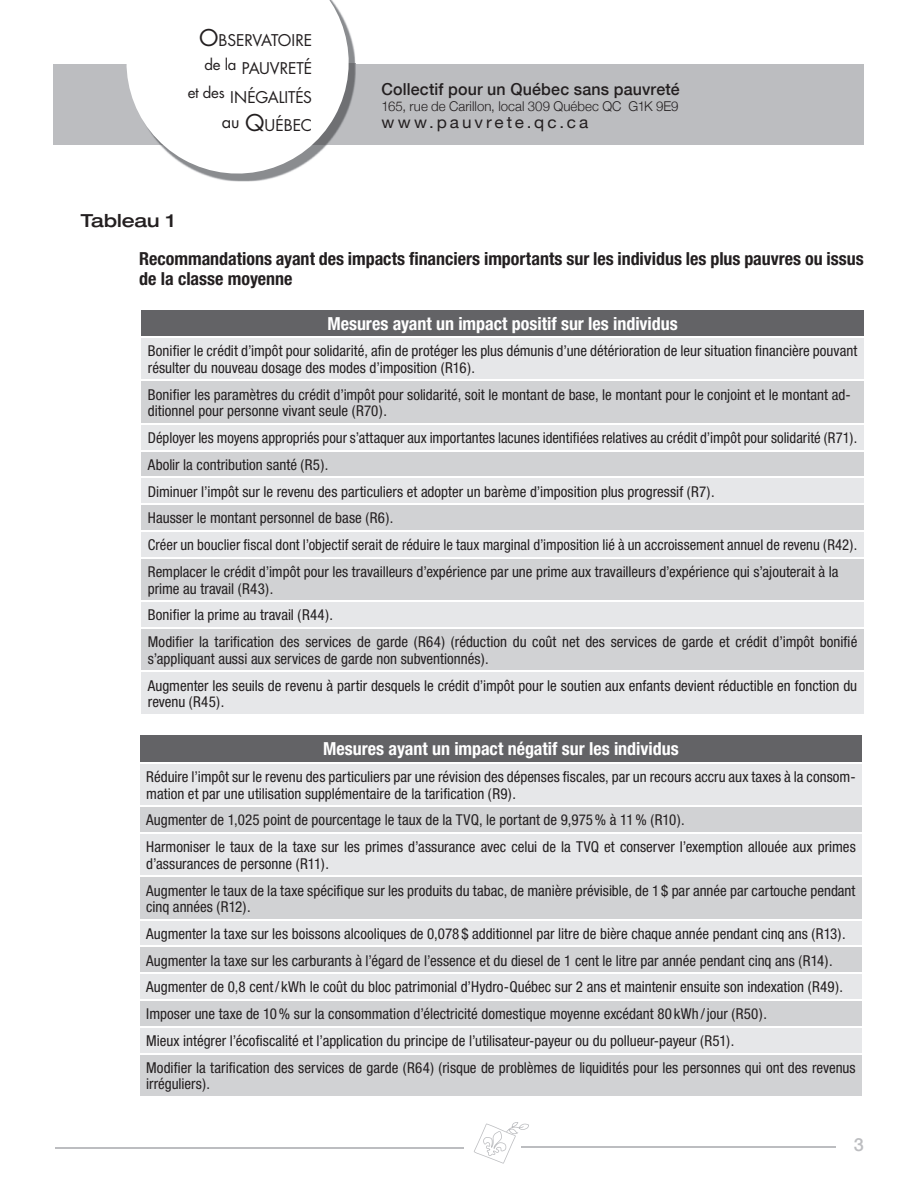
<style>
.page{position:relative;width:918px;height:1188px;background:#fff}
.page>*{position:absolute;margin:0;border:0;box-sizing:border-box;transform-origin:0 0}
.t1{font:700 condensed 18px/20.2px "Helvetica Neue";color:#231f20}
.t2{font:700 condensed 18px "Helvetica Neue";color:#fff}
.t3{font:500 expanded 18px "Helvetica Neue";color:#231f20}
.t4{font:500 18px "Helvetica Neue";color:#bcbdc0}
.t5{font:500 16.5px "Helvetica Neue";letter-spacing:.01em;color:#231f20}
.t6{font:16.35px "Helvetica Neue";letter-spacing:.17em;color:#231f20;scale:1.05 1}
.t7{font:15.75px/28.5px "Futura";letter-spacing:-.01em;color:#231f20;text-align:right}
.t8{font:condensed 15px/26.8px "Helvetica Neue";color:#231f20}
.t9{font:300 13.5px "Helvetica Neue";letter-spacing:.005em;color:#231f20}
.s1{font-size:22.5px}
</style>
<div class="page">
<div style="left:54px;top:64px;width:810px;height:81px;background:#bcbdc0"></div>
<svg style="left:474px;top:1122px;width:55px;height:42px"></svg>
<hr style="left:521px;top:1147px;width:315px;height:1px;background:#bcbdc0">
<hr style="left:55px;top:1147px;width:408px;height:1px;background:#bcbdc0">
<svg style="left:126px;top:0;width:230px;height:182px"></svg>
<div style="left:139px;top:734px;width:724px;height:29px;background:#636366"></div>
<div style="left:140px;top:764px;width:722px;height:41px;background:#e6e7e9"></div>
<svg style="left:140px;top:807px;width:722px;height:289px;background:#dadbdd"></svg>
<hr style="left:138px;top:734px;width:726px;height:1px;background:#fff">
<hr style="left:138px;top:735px;width:2px;height:27px;background:#fff">
<hr style="left:862px;top:735px;width:2px;height:27px;background:#fff">
<hr style="left:138px;top:762px;width:726px;height:2px;background:#fff">
<hr style="left:138px;top:832px;width:726px;height:2px;background:#fff">
<hr style="left:138px;top:875px;width:726px;height:2px;background:#fff">
<hr style="left:138px;top:919px;width:726px;height:1px;background:#fff">
<hr style="left:138px;top:946px;width:726px;height:1px;background:#fff">
<hr style="left:138px;top:972px;width:726px;height:2px;background:#fff">
<hr style="left:138px;top:999px;width:726px;height:2px;background:#fff">
<hr style="left:138px;top:1026px;width:726px;height:2px;background:#fff">
<hr style="left:138px;top:1053px;width:726px;height:1px;background:#fff">
<div style="left:140px;top:309px;width:725px;height:28px;background:#636366"></div>
<div style="left:141px;top:338px;width:723px;height:376px;background:#e6e7e9"></div>
<svg style="left:141px;top:381px;width:723px;height:289px;background:#d9dadc"></svg>
<svg style="left:140px;top:309px;width:1px;height:27px"></svg>
<hr style="left:864px;top:309px;width:2px;height:27px;background:#fff">
<hr style="left:140px;top:336px;width:726px;height:2px;background:#fff">
<hr style="left:140px;top:380px;width:726px;height:1px;background:#fff">
<hr style="left:140px;top:423px;width:726px;height:1px;background:#fff">
<hr style="left:140px;top:450px;width:726px;height:1px;background:#fff">
<hr style="left:140px;top:477px;width:726px;height:1px;background:#fff">
<hr style="left:140px;top:503px;width:726px;height:2px;background:#fff">
<hr style="left:140px;top:530px;width:726px;height:2px;background:#fff">
<hr style="left:140px;top:557px;width:726px;height:2px;background:#fff">
<hr style="left:140px;top:600px;width:726px;height:2px;background:#fff">
<hr style="left:140px;top:627px;width:726px;height:2px;background:#fff">
<hr style="left:140px;top:670px;width:726px;height:2px;background:#fff">
<p class="t7" style="left:188px;top:25px;width:126px"><span class="s1">O</span>BSERVATOIRE <sup>de</sup> <sup>la</sup> PAUVRETÉ<br><sup>et</sup> <sup>des</sup> INÉGALITÉS <sup>au</sup> <span class="s1">Q</span>UÉBEC</p>
<p class="t5" style="left:382px;top:76px;width:300px">Collectif pour un Québec sans pauvreté</p>
<p class="t9" style="left:382px;top:96px;width:298px">165, rue de Carillon, local 309 Québec QC G1K 9E9</p>
<p class="t6" style="left:382px;top:110px;width:198px">www.pauvrete.qc.ca</p>
<p class="t3" style="left:81px;top:209px;width:96px">Tableau 1</p>
<p class="t1" style="left:139px;top:248px;width:726px">Recommandations ayant des impacts financiers importants sur les individus les plus pauvres ou issus de la classe moyenne</p>
<p class="t2" style="left:327px;top:312px;width:352px">Mesures ayant un impact positif sur les individus</p>
<p class="t8" style="left:148px;top:343px;width:711px;line-height:16.5px">Bonifier le crédit d’impôt pour solidarité, afin de protéger les plus démunis d’une détérioration de leur situation financière pouvant résulter du nouveau dosage des modes d’imposition (R16).</p>
<p class="t8" style="left:148px;top:386px;width:704px;line-height:16.5px">Bonifier les paramètres du crédit d’impôt pour solidarité, soit le montant de base, le montant pour le conjoint et le montant ad&shy;ditionnel pour personne vivant seule (R70).</p>
<p class="t8" style="left:148px;top:424px;width:711px">Déployer les moyens appropriés pour s’attaquer aux importantes lacunes identifiées relatives au crédit d’impôt pour solidarité (R71).<br>Abolir la contribution santé (R5).<br>Diminuer l’impôt sur le revenu des particuliers et adopter un barème d’imposition plus progressif (R7).<br>Hausser le montant personnel de base (R6).<br>Créer un bouclier fiscal dont l’objectif serait de réduire le taux marginal d’imposition lié à un accroissement annuel de revenu (R42).<br>Remplacer le crédit d’impôt pour les travailleurs d’expérience par une prime aux travailleurs d’expérience qui s’ajouterait à la</p>
<p class="t8" style="left:148px;top:575px;width:711px">prime au travail (R43).<br>Bonifier la prime au travail (R44).<br>Modifier la tarification des services de garde (R64) (réduction du coût net des services de garde et crédit d’impôt bonifié</p>
<p class="t8" style="left:148px;top:645px;width:711px">s’appliquant aussi aux services de garde non subventionnés).<br>Augmenter les seuils de revenu à partir desquels le crédit d’impôt pour le soutien aux enfants devient réductible en fonction du</p>
<p class="t8" style="left:148px;top:688px;width:78px">revenu (R45).</p>
<p class="t2" style="left:323px;top:738px;width:357px">Mesures ayant un impact négatif sur les individus</p>
<p class="t8" style="left:146px;top:768px;width:711px;line-height:16.5px">Réduire l’impôt sur le revenu des particuliers par une révision des dépenses fiscales, par un recours accru aux taxes à la consom&shy;mation et par une utilisation supplémentaire de la tarification (R9).</p>
<p class="t8" style="left:146px;top:807px;width:711px">Augmenter de 1,025 point de pourcentage le taux de la TVQ, le portant de 9,975 % à 11 % (R10).<br>Harmoniser le taux de la taxe sur les primes d’assurance avec celui de la TVQ et conserver l’exemption allouée aux primes</p>
<p class="t8" style="left:146px;top:850px;width:711px">d’assurances de personne (R11).<br>Augmenter le taux de la taxe spécifique sur les produits du tabac, de manière prévisible, de 1 $ par année par cartouche pendant</p>
<p class="t8" style="left:146px;top:893px;width:711px">cinq années (R12).<br>Augmenter la taxe sur les boissons alcooliques de 0,078 $ additionnel par litre de bière chaque année pendant cinq ans (R13).<br>Augmenter la taxe sur les carburants à l’égard de l’essence et du diesel de 1 cent le litre par année pendant cinq ans (R14).<br>Augmenter de 0,8 cent / kWh le coût du bloc patrimonial d’Hydro-Québec sur 2 ans et maintenir ensuite son indexation (R49).<br>Imposer une taxe de 10 % sur la consommation d’électricité domestique moyenne excédant 80 kWh / jour (R50).<br>Mieux intégrer l’écofiscalité et l’application du principe de l’utilisateur-payeur ou du pollueur-payeur (R51).<br>Modifier la tarification des services de garde (R64) (risque de problèmes de liquidités pour les personnes qui ont des revenus</p>
<p class="t8" style="left:146px;top:1071px;width:66px">irréguliers).</p>
<p class="t4" style="left:854px;top:1130px;width:12px">3</p>
</div>
